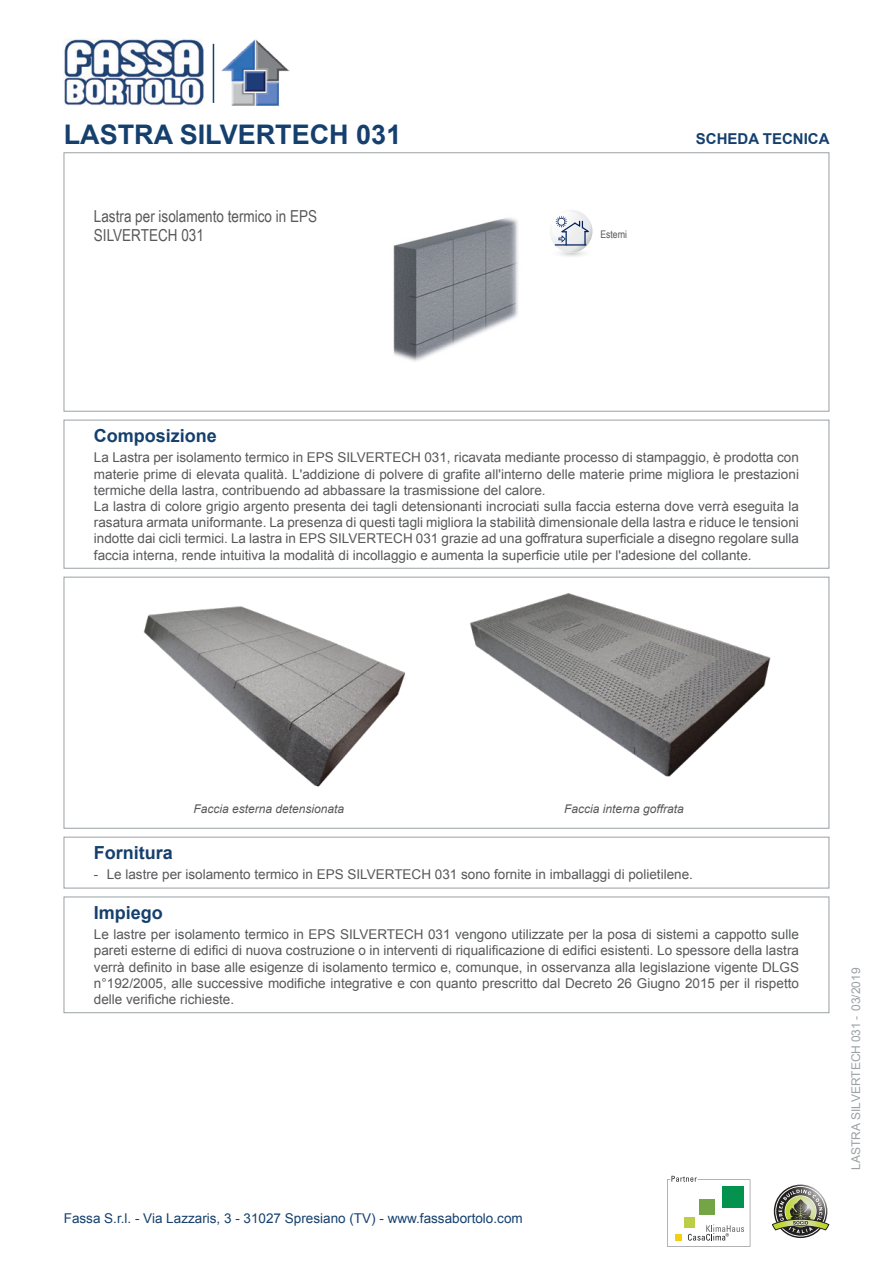
<style>
.page{position:relative;width:893px;height:1263px;background:#fff}
.page>*{position:absolute;margin:0;border:0;box-sizing:border-box;transform-origin:0 0}
.Sottotitolo{font:700 27px "Arial";color:#15406e}
.Titolo{font:700 18px "Arial";color:#15406e}
.Descrizione{font:16.5px/19.8px "Arial Narrow";color:#57585a}
.Scheda_Tecnica{font:700 15px "Arial";color:#15406e}
.Composizione{font:13.5px/16.2px "Arial";color:#57585a;text-align:justify}
.Impiego{font:13.5px/16.2px "Arial";color:#57585a;text-align:justify}
.t1{font:13.5px "Arial";color:#15406e}
.Descrizione-2{font:italic 12px "Arial";color:#57585a}
.t2{font:12px "Arial";color:#9ba1a4}
.Frase{font:10.5px "Arial Narrow";color:#57585a}
</style>
<div class="page">
<svg style="left:667px;top:1176px;width:83px;height:71px"></svg>
<svg style="left:772px;top:1186px;width:57px;height:50px"></svg>
<img style="left:64px;top:38px;width:140px;height:67px">
<hr style="left:213px;top:44px;width:1px;height:59px;background:#15406e">
<img style="left:221px;top:39px;width:68px;height:67px">
<img style="left:393px;top:218px;width:125px;height:144px">
<svg style="left:550px;top:210px;width:42px;height:43px"></svg>
<hr style="left:555px;top:244px;width:31px;height:2px;background:#00205b">
<div style="left:64px;top:420px;width:765px;height:148px;border:1px solid #9ba1a4"></div>
<img style="left:143px;top:606px;width:263px;height:181px">
<img style="left:470px;top:593px;width:301px;height:184px">
<div style="left:64px;top:577px;width:765px;height:251px;border:1px solid #9ba1a4"></div>
<div style="left:64px;top:837px;width:765px;height:51px;border:1px solid #9ba1a4"></div>
<div style="left:64px;top:897px;width:765px;height:116px;border:1px solid #9ba1a4"></div>
<p class="Sottotitolo" style="left:64px;top:116px;width:339px">LASTRA SILVERTECH 031</p>
<p class="Scheda_Tecnica" style="left:696px;top:128px;width:135px">SCHEDA TECNICA</p>
<p class="Descrizione" style="left:94px;top:205px;width:225px">Lastra per isolamento termico in EPS<br>SILVERTECH 031</p>
<p class="Frase" style="left:600px;top:226px;width:28px">Esterni</p>
<p class="Titolo" style="left:94px;top:424px;width:125px">Composizione</p>
<p class="Composizione" style="left:94px;top:450px;width:707px">La Lastra per isolamento termico in EPS SILVERTECH 031, ricavata mediante processo di stampaggio, è prodotta con materie prime di elevata qualità. L'addizione di polvere di grafite all'interno delle materie prime migliora le prestazioni termiche della lastra, contribuendo ad abbassare la trasmissione del calore.</p>
<p class="Composizione" style="left:94px;top:498px;width:707px">La lastra di colore grigio argento presenta dei tagli detensionanti incrociati sulla faccia esterna dove verrà eseguita la rasatura armata uniformante. La presenza di questi tagli migliora la stabilità dimensionale della lastra e riduce le tensioni indotte dai cicli termici. La lastra in EPS SILVERTECH 031 grazie ad una goffratura superficiale a disegno regolare sulla faccia interna, rende intuitiva la modalità di incollaggio e aumenta la superficie utile per l'adesione del collante.</p>
<p class="Descrizione-2" style="left:194px;top:801px;width:152px">Faccia esterna detensionata</p>
<p class="Descrizione-2" style="left:564px;top:801px;width:121px">Faccia interna goffrata</p>
<p class="Titolo" style="left:94px;top:841px;width:81px">Fornitura</p>
<p class="Impiego" style="left:94px;top:867px;width:601px">- Le lastre per isolamento termico in EPS SILVERTECH 031 sono fornite in imballaggi di polietilene.</p>
<p class="Titolo" style="left:94px;top:900px;width:71px">Impiego</p>
<p class="Impiego" style="left:94px;top:926px;width:707px">Le lastre per isolamento termico in EPS SILVERTECH 031 vengono utilizzate per la posa di sistemi a cappotto sulle pareti esterne di edifici di nuova costruzione o in interventi di riqualificazione di edifici esistenti. Lo spessore della lastra verrà definito in base alle esigenze di isolamento termico e, comunque, in osservanza alla legislazione vigente DLGS n°192/2005, alle successive modifiche integrative e con quanto prescritto dal Decreto 26 Giugno 2015 per il rispetto delle verifiche richieste.</p>
<p class="t1" style="left:64px;top:1209px;width:460px">Fassa S.r.l. - Via Lazzaris, 3 - 31027 Spresiano (TV) - www.fassabortolo.com</p>
<p class="t2" style="left:848px;top:1170px;width:204px;rotate:-90deg">LASTRA SILVERTECH 031 - 03/2019</p>
</div>
